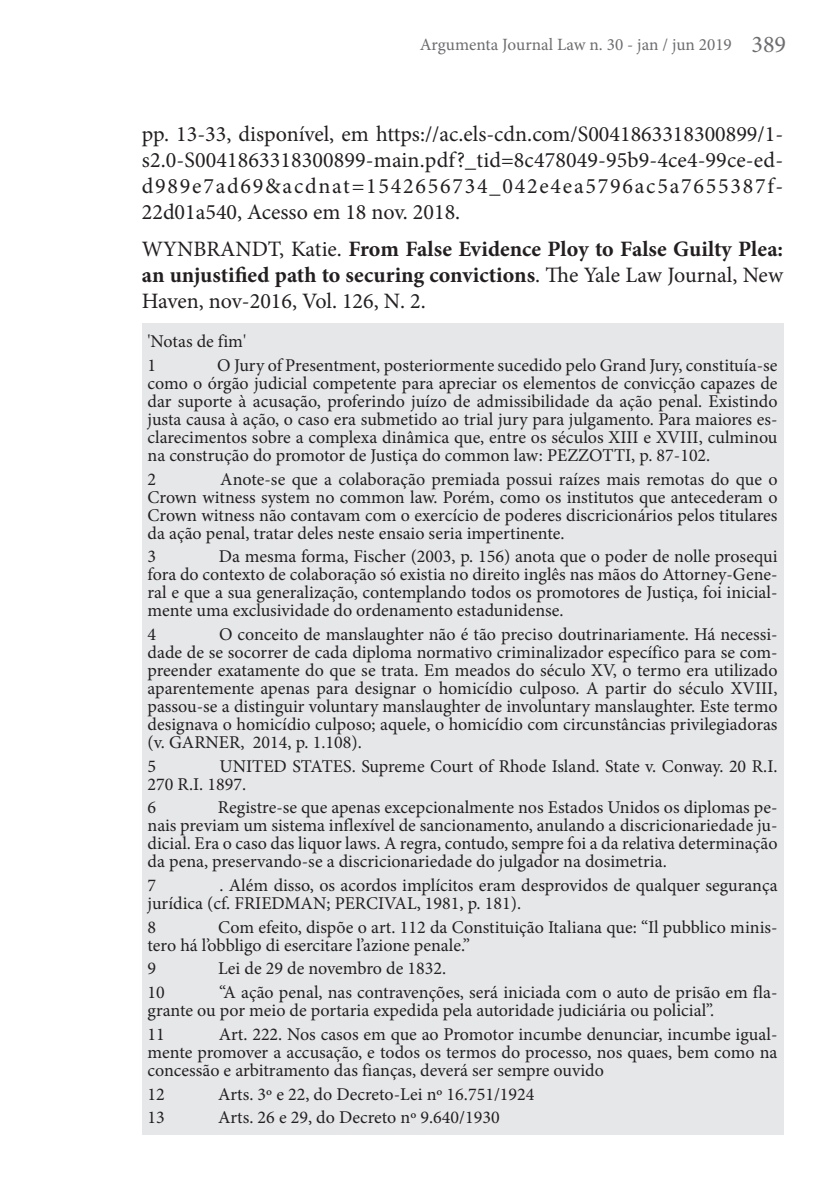
<style>
.page{position:relative;width:840px;height:1191px;background:#fff}
.page>*{position:absolute;margin:0;border:0;box-sizing:border-box;transform-origin:0 0}
.Bibliografia{font:22px/26px "Minion Pro";letter-spacing:.045em;color:#231f20;text-align:justify}
.Bibliografia-2{font:700 22px/26px "Minion Pro";color:#231f20;text-align:justify}
.ENDNOTE{font:18px/18px "Minion Pro";color:#231f20;text-align:justify}
.t1{font:17.2px "Minion Pro";color:#6c6d70}
.s1{font-size:24px}
.s2{font-weight:400}
</style>
<div class="page">
<div style="left:142px;top:323px;width:640px;height:811px;background:#e6e7e9"></div>
<p class="t1" style="left:419px;top:33px;width:367px">Argumenta Journal Law n. 30 - jan / jun 2019 <span class="s1">389</span></p>
<p class="Bibliografia" style="left:142px;top:121px;width:642px">pp. 13-33, disponível, em https://ac.els-cdn.com/S0041863318300899/1- s2.0-S0041863318300899-main.pdf?_tid=8c478049-95b9-4ce4-99ce-ed&shy;d989e7ad69&amp;acdnat=1542656734_042e4ea5796ac5a7655387f-22d01a540, Acesso em 18 nov. 2018.</p>
<p class="Bibliografia-2" style="left:142px;top:236px;width:642px"><span class="s2">WYNBRANDT, Katie.</span> From False Evidence Ploy to False Guilty Plea: an unjustified path to securing convictions<span class="s2">. The Yale Law Journal, New Haven, nov-2016, Vol. 126, N. 2.</span></p>
<p class="ENDNOTE" style="left:147px;top:332px;width:100px">'Notas de fim'</p>
<p class="ENDNOTE" style="left:147px;top:356px;width:10px">1</p>
<p class="ENDNOTE" style="left:147px;top:356px;width:631px;text-indent:70px">O Jury of Presentment, posteriormente sucedido pelo Grand Jury, constituía-se como o órgão judicial competente para apreciar os elementos de convicção capazes de dar suporte à acusação, proferindo juízo de admissibilidade da ação penal. Existindo justa causa à ação, o caso era submetido ao trial jury para julgamento. Para maiores es&shy;clarecimentos sobre a complexa dinâmica que, entre os séculos XIII e XVIII, culminou na construção do promotor de Justiça do common law: PEZZOTTI, p. 87-102.</p>
<p class="ENDNOTE" style="left:147px;top:470px;width:10px">2</p>
<p class="ENDNOTE" style="left:147px;top:470px;width:631px;text-indent:73px">Anote-se que a colaboração premiada possui raízes mais remotas do que o Crown witness system no common law. Porém, como os institutos que antecederam o Crown witness não contavam com o exercício de poderes discricionários pelos titulares da ação penal, tratar deles neste ensaio seria impertinente.</p>
<p class="ENDNOTE" style="left:147px;top:547px;width:10px">3</p>
<p class="ENDNOTE" style="left:147px;top:547px;width:631px;text-indent:71px">Da mesma forma, Fischer (2003, p. 156) anota que o poder de nolle prosequi fora do contexto de colaboração só existia no direito inglês nas mãos do Attorney-Gene&shy;ral e que a sua generalização, contemplando todos os promotores de Justiça, foi inicial&shy;mente uma exclusividade do ordenamento estadunidense.</p>
<p class="ENDNOTE" style="left:147px;top:625px;width:10px">4</p>
<p class="ENDNOTE" style="left:147px;top:625px;width:631px;text-indent:71px">O conceito de manslaughter não é tão preciso doutrinariamente. Há necessi&shy;dade de se socorrer de cada diploma normativo criminalizador específico para se com&shy;preender exatamente do que se trata. Em meados do século XV, o termo era utilizado aparentemente apenas para designar o homicídio culposo. A partir do século XVIII, passou-se a distinguir voluntary manslaughter de involuntary manslaughter. Este termo designava o homicídio culposo; aquele, o homicídio com circunstâncias privilegiadoras (v. GARNER, 2014, p. 1.108).</p>
<p class="ENDNOTE" style="left:147px;top:757px;width:10px">5</p>
<p class="ENDNOTE" style="left:147px;top:757px;width:631px;text-indent:72px">UNITED STATES. Supreme Court of Rhode Island. State v. Conway. 20 R.I.<br>270 R.I. 1897.</p>
<p class="ENDNOTE" style="left:147px;top:798px;width:10px">6</p>
<p class="ENDNOTE" style="left:147px;top:798px;width:631px;text-indent:70px">Registre-se que apenas excepcionalmente nos Estados Unidos os diplomas pe&shy;nais previam um sistema inflexível de sancionamento, anulando a discricionariedade ju&shy;dicial. Era o caso das liquor laws. A regra, contudo, sempre foi a da relativa determinação da pena, preservando-se a discricionariedade do julgador na dosimetria.</p>
<p class="ENDNOTE" style="left:147px;top:876px;width:10px">7</p>
<p class="ENDNOTE" style="left:147px;top:876px;width:631px;text-indent:72px">. Além disso, os acordos implícitos eram desprovidos de qualquer segurança jurídica (cf. FRIEDMAN; PERCIVAL, 1981, p. 181).</p>
<p class="ENDNOTE" style="left:147px;top:918px;width:10px">8</p>
<p class="ENDNOTE" style="left:147px;top:918px;width:631px;text-indent:71px">Com efeito, dispõe o art. 112 da Constituição Italiana que: “Il pubblico minis&shy;tero há l’obbligo di esercitare l’azione penale.”</p>
<p class="ENDNOTE" style="left:147px;top:959px;width:10px">9</p>
<p class="ENDNOTE" style="left:218px;top:959px;width:229px">Lei de 29 de novembro de 1832.</p>
<p class="ENDNOTE" style="left:147px;top:983px;width:19px">10</p>
<p class="ENDNOTE" style="left:147px;top:983px;width:631px;text-indent:71px">“A ação penal, nas contravenções, será iniciada com o auto de prisão em fla&shy;grante ou por meio de portaria expedida pela autoridade judiciária ou policial”.</p>
<p class="ENDNOTE" style="left:147px;top:1025px;width:19px">11</p>
<p class="ENDNOTE" style="left:147px;top:1025px;width:631px;text-indent:71px">Art. 222. Nos casos em que ao Promotor incumbe denunciar, incumbe igual&shy;mente promover a accusação, e todos os termos do processo, nos quaes, bem como na concessão e arbitramento das fianças, deverá ser sempre ouvido</p>
<p class="ENDNOTE" style="left:147px;top:1084px;width:19px">12</p>
<p class="ENDNOTE" style="left:218px;top:1084px;width:318px">Arts. 3º e 22, do Decreto-Lei nº 16.751/1924</p>
<p class="ENDNOTE" style="left:147px;top:1108px;width:19px">13</p>
<p class="ENDNOTE" style="left:218px;top:1108px;width:283px">Arts. 26 e 29, do Decreto nº 9.640/1930</p>
</div>
